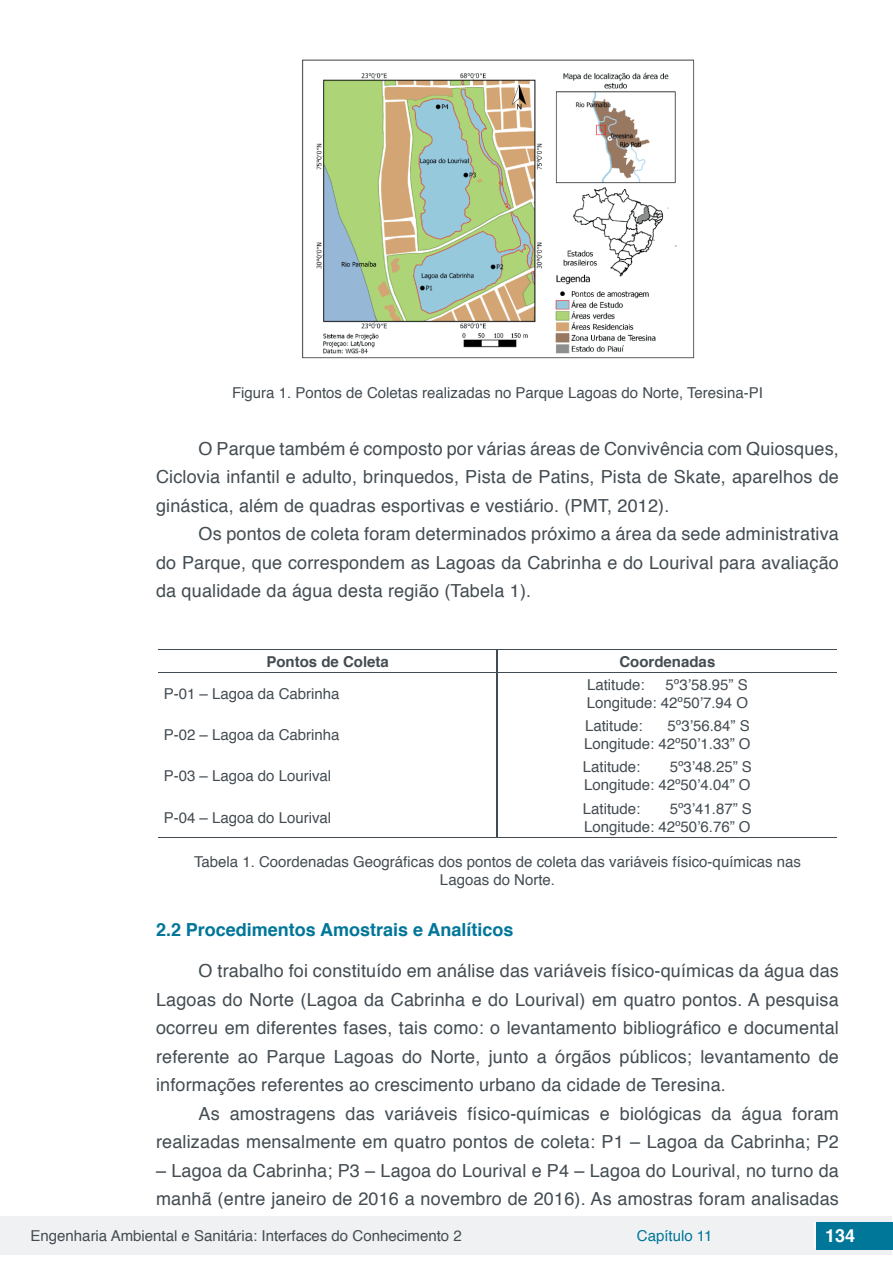
<style>
.page{position:relative;width:893px;height:1263px;background:#fff}
.page>*{position:absolute;margin:0;border:0;box-sizing:border-box;transform-origin:0 0}
.t1{font:18px/28.5px "Helvetica";letter-spacing:.01em;color:#434c52;text-align:justify}
.t2{font:700 18px "Helvetica";color:#007699}
.t3{font:700 18px "Helvetica";color:#fff}
.t4{font:15px/18px "Helvetica";color:#434c52;text-align:right}
.t5{font:700 15px "Helvetica";color:#434c52}
.t6{font:15px "Helvetica";color:#007699}
</style>
<div class="page">
<div style="left:1px;top:1216px;width:891px;height:38px;background:#f0f1f2"></div>
<div style="left:816px;top:1222px;width:77px;height:27px;background:#007699"></div>
<svg style="left:815px;top:1224px;width:1px;height:24px"></svg>
<img style="left:302px;top:59px;width:393px;height:300px">
<svg style="left:497px;top:650px;width:1px;height:22px"></svg>
<hr style="left:497px;top:673px;width:1px;height:41px;background:#434c52">
<hr style="left:497px;top:714px;width:1px;height:41px;background:#434c52">
<hr style="left:497px;top:755px;width:1px;height:41px;background:#434c52">
<hr style="left:497px;top:796px;width:1px;height:41px;background:#434c52">
<hr style="left:158px;top:672px;width:339px;height:1px;background:#434c52">
<hr style="left:497px;top:672px;width:340px;height:1px;background:#434c52">
<hr style="left:158px;top:649px;width:339px;height:1px;background:#434c52">
<hr style="left:497px;top:649px;width:340px;height:1px;background:#434c52">
<hr style="left:158px;top:837px;width:339px;height:1px;background:#434c52">
<hr style="left:497px;top:837px;width:340px;height:1px;background:#434c52">
<p class="t4" style="left:232px;top:384px;width:532px">Figura 1. Pontos de Coletas realizadas no Parque Lagoas do Norte, Teresina-PI</p>
<p class="t1" style="left:156px;top:435px;width:684px;text-indent:43px">O Parque também é composto por várias áreas de Convivência com Quiosques, Ciclovia infantil e adulto, brinquedos, Pista de Patins, Pista de Skate, aparelhos de ginástica, além de quadras esportivas e vestiário. (PMT, 2012).</p>
<p class="t1" style="left:156px;top:520px;width:684px;text-indent:43px">Os pontos de coleta foram determinados próximo a área da sede administrativa do Parque, que correspondem as Lagoas da Cabrinha e do Lourival para avaliação da qualidade da água desta região (Tabela 1).</p>
<p class="t5" style="left:266px;top:649px;width:124px">Pontos de Coleta</p>
<p class="t5" style="left:619px;top:649px;width:97px">Coordenadas</p>
<p class="t4" style="left:164px;top:685px;width:177px">P-01 – Lagoa da Cabrinha</p>
<p class="t4" style="left:587px;top:676px;width:163px">5º3’58.95” S<br>Longitude: 42º50’7.94 O</p>
<p class="t4" style="left:587px;top:676px;width:59px">Latitude:</p>
<p class="t4" style="left:164px;top:726px;width:177px">P-02 – Lagoa da Cabrinha</p>
<p class="t4" style="left:164px;top:767px;width:169px">P-03 – Lagoa do Lourival</p>
<p class="t4" style="left:584px;top:717px;width:168px">5º3’56.84” S<br>Longitude: 42º50’1.33” O</p>
<p class="t4" style="left:585px;top:717px;width:59px">Latitude:</p>
<p class="t4" style="left:584px;top:758px;width:169px">5º3’48.25” S<br>Longitude: 42º50’4.04” O</p>
<p class="t4" style="left:583px;top:758px;width:59px">Latitude:</p>
<p class="t4" style="left:584px;top:800px;width:169px">5º3’41.87” S<br>Longitude: 42º50’6.76” O</p>
<p class="t4" style="left:194px;top:853px;width:608px;text-align:center">Tabela 1. Coordenadas Geográficas dos pontos de coleta das variáveis físico-químicas nas<br>Lagoas do Norte.</p>
<p class="t2" style="left:156px;top:915px;width:359px">2.2 Procedimentos Amostrais e Analíticos</p>
<p class="t1" style="left:156px;top:957px;width:684px;text-indent:43px">O trabalho foi constituído em análise das variáveis físico-químicas da água das Lagoas do Norte (Lagoa da Cabrinha e do Lourival) em quatro pontos. A pesquisa ocorreu em diferentes fases, tais como: o levantamento bibliográfico e documental referente ao Parque Lagoas do Norte, junto a órgãos públicos; levantamento de informações referentes ao crescimento urbano da cidade de Teresina.</p>
<p class="t1" style="left:156px;top:1100px;width:684px;text-align:right">As amostragens das variáveis físico-químicas e biológicas da água foram realizadas mensalmente em quatro pontos de coleta: P1 – Lagoa da Cabrinha; P2</p>
<p class="t1" style="left:156px;top:1157px;width:684px">– Lagoa da Cabrinha; P3 – Lagoa do Lourival e P4 – Lagoa do Lourival, no turno da manhã (entre janeiro de 2016 a novembro de 2016). As amostras foram analisadas</p>
<p class="t4" style="left:583px;top:800px;width:59px">Latitude:</p>
<p class="t4" style="left:164px;top:809px;width:169px">P-04 – Lagoa do Lourival</p>
<p class="t4" style="left:31px;top:1227px;width:433px">Engenharia Ambiental e Sanitária: Interfaces do Conhecimento 2</p>
<p class="t6" style="left:637px;top:1224px;width:77px">Capítulo 11</p>
<p class="t3" style="left:825px;top:1221px;width:32px">134</p>
</div>
